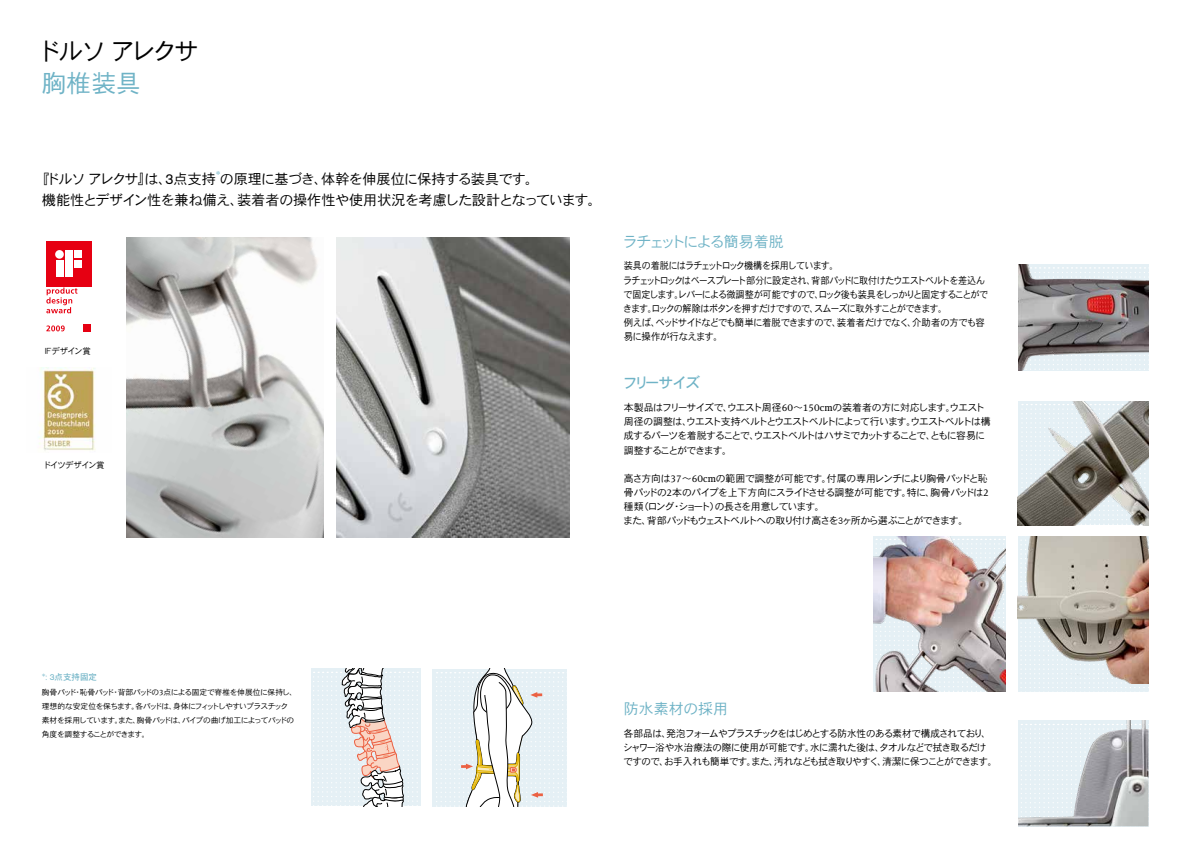
<style>
.page{position:relative;width:1191px;height:842px;background:#fff}
.page>*{position:absolute;margin:0;border:0;box-sizing:border-box;transform-origin:0 0}
.t1{font:24.8px "DFHS Gothic Std W3";letter-spacing:-.13em;color:#000}
.t2{font:24.8px "DFHS Gothic Std W3";color:#6fb3c6}
.t3{font:15px "DFHS Gothic Std W3";letter-spacing:-.1em;color:#6fb3c6}
.t4{font:15px "DFHS Gothic Std W3";color:#6fb3c6}
.t5{font:15px "DFHS Gothic Std W5";letter-spacing:-.15em;color:#6fb3c6}
.t6{font:14.2px/20.6px "DFHS Gothic Std W3";letter-spacing:-.04em;color:#000}
.t7{font:9.9px/14.2px "DFHS Gothic Std W3";letter-spacing:-.09em;color:#000}
.t8{font:9.9px/14.2px "DFHS Gothic Std W3";letter-spacing:-.09em;color:#000;scale:.92 1}
.t9{font:9.9px/14.2px "DFHS Gothic Std W3";letter-spacing:-.07em;color:#000}
.t10{font:8.5px "DFHS Gothic Std W5";color:#6fb3c6}
.t11{font:8.5px "DFHS Gothic Std W3";letter-spacing:-.09em;color:#000}
.t12{font:8.5px "DFHS Gothic Std W3";letter-spacing:-.14em;color:#000}
.t13{font:7.8px/14.2px "DFHS Gothic Std W3";letter-spacing:-.075em;color:#000}
.s1{font-family:"OBO Sans"}
.s2{font-family:"OBO Serif"}
.s3{font-family:"Koz Min Pro"}
</style>
<div class="page">
<div style="left:432px;top:669px;width:135px;height:137px;background:#e5f0f5"></div>
<svg style="left:313px;top:669px;width:108px;height:137px"></svg>
<svg style="left:436px;top:669px;width:128px;height:137px"></svg>
<img style="left:873px;top:537px;width:132px;height:154px">
<img style="left:1017px;top:402px;width:131px;height:123px">
<img style="left:1018px;top:265px;width:130px;height:106px">
<svg style="left:1020px;top:537px;width:129px;height:155px"></svg>
<img style="left:1017px;top:537px;width:131px;height:147px">
<img style="left:1018px;top:720px;width:130px;height:106px">
<img style="left:126px;top:238px;width:198px;height:300px">
<img style="left:336px;top:238px;width:234px;height:300px">
<img style="left:38px;top:367px;width:58px;height:84px">
<svg style="left:46px;top:287px;width:31px;height:26px"></svg>
<svg style="left:46px;top:325px;width:19px;height:6px"></svg>
<div style="left:84px;top:324px;width:7px;height:7px;background:#e60012"></div>
<div style="left:46px;top:241px;width:45px;height:45px;background:#e60012"></div>
<div style="left:56px;top:260px;width:7px;height:17px;background:#fff"></div>
<div style="left:55px;top:250px;width:9px;height:9px;background:#fff;border-radius:50%"></div>
<div style="left:75px;top:251px;width:7px;height:7px;background:#fff"></div>
<div style="left:65px;top:251px;width:8px;height:26px;background:#fff"></div>
<div style="left:75px;top:260px;width:7px;height:8px;background:#fff"></div>
<h1 class="t1" style="left:37px;top:37px;width:163px">ドルソ アレクサ</h1>
<h1 class="t2" style="left:42px;top:70px;width:101px">胸椎装具</h1>
<h3 class="t6" style="left:42px;top:169px;width:561px;text-indent:-7px">『ドルソ アレクサ』は、<span class="s1">3</span>点支持<sup>*</sup>の原理に基づき、体幹を伸展位に保持する装具です。<br>機能性とデザイン性を兼ね備え、装着者の操作性や使用状況を考慮した設計となっています。</h3>
<p class="t12" style="left:41px;top:347px;width:51px">ＩＦデザイン賞</p>
<p class="t11" style="left:43px;top:460px;width:63px">ドイツデザイン賞</p>
<h2 class="t3" style="left:623px;top:233px;width:162px">ラチェットによる簡易着脱</h2>
<p class="t8" style="left:623px;top:258px;width:398px">装具の着脱にはラチェットロック機構を採用しています。<br>ラチェットロックはベースプレート部分に設定され、背部パッドに取付けたウエストベルトを差込んで固定します。レバーによる微調整が可能ですので、ロック後も装具をしっかりと固定することができます。ロックの解除はボタンを押すだけですので、スムーズに取外すことができます。<br>例えば、ベッドサイドなどでも簡単に着脱できますので、装着者だけでなく、介助者の方でも容易に操作が行なえます。</p>
<h2 class="t5" style="left:623px;top:375px;width:79px">フリーサイズ</h2>
<p class="t7" style="left:624px;top:400px;width:368px">本製品はフリーサイズで、ウエスト周径<span class="s2">60</span>～<span class="s2">150cm</span>の装着者の方に対応します。ウエスト周径の調整は、ウエスト支持ベルトとウエストベルトによって行います。ウエストベルトは構成するパーツを着脱することで、ウエストベルトはハサミでカットすることで、ともに容易に調整することができます。</p>
<p class="t7" style="left:623px;top:471px;width:367px">高さ方向は<span class="s2">37</span>～<span class="s2">60cm</span>の範囲で調整が可能です。付属の専用レンチにより胸骨パッドと恥骨パッドの<span class="s2">2</span>本のパイプを上下方向にスライドさせる調整が可能です。特に、胸骨パッドは<span class="s2">2</span>種類（ロング・ショート）の長さを用意しています。<br>また、背部パッドもウェストベルトへの取り付け高さを3ヶ所から選ぶことができます。</p>
<p class="t10" style="left:42px;top:673px;width:57px"><span class="s3">*:</span> <span class="s1">3</span>点支持固定</p>
<p class="t13" style="left:42px;top:684px;width:257px">胸骨パッド・恥骨パッド・背部パッドの<span class="s2">3</span>点による固定で脊椎を伸展位に保持し、理想的な安定位を保ちます。各パッドは、身体にフィットしやすいプラスチック素材を採用しています。また、胸骨パッドは、パイプの曲げ加工によってパッドの角度を調整することができます。</p>
<h2 class="t4" style="left:624px;top:701px;width:106px">防水素材の採用</h2>
<p class="t9" style="left:623px;top:726px;width:376px">各部品は、発泡フォームやプラスチックをはじめとする防水性のある素材で構成されており、シャワー浴や水治療法の際に使用が可能です。水に濡れた後は、タオルなどで拭き取るだけですので、お手入れも簡単です。また、汚れなども拭き取りやすく、清潔に保つことができます。</p>
</div>
